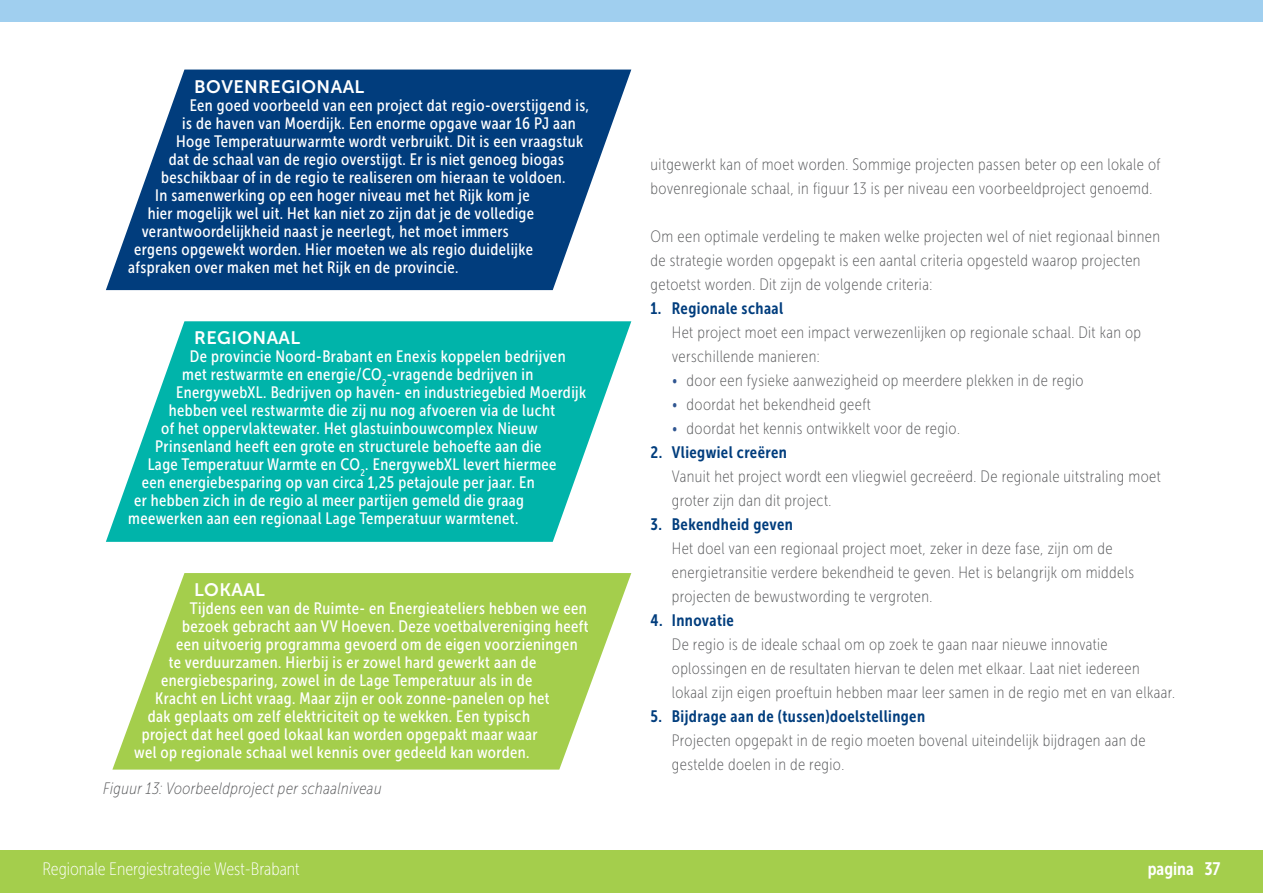
<style>
.page{position:relative;width:1263px;height:893px;background:#fff}
.page>*{position:absolute;margin:0;border:0;box-sizing:border-box;transform-origin:0 0}
.t1{font:18px "Museo Sans Cond 100";color:#fff}
.t2{font:18px "Museo Sans 700";letter-spacing:.025em;color:#fff}
.t3{font:18px "Museo Sans Cond 700";color:#fff}
.t4{font:16.5px "Museo Sans Cond 500";letter-spacing:.025em;color:#fff}
.t5{font:16.5px/24px "Museo Sans Cond 100";letter-spacing:.025em;color:#57585a}
.t6{font:16.5px "Museo Sans Cond 700";letter-spacing:.025em;color:#013d7d}
.t7{font:italic 16.5px "Museo Sans Cond 100";letter-spacing:.025em;color:#57585a}
.s1{color:#305691}
</style>
<div class="page">
<div style="left:0;top:0;width:1263px;height:21px;background:#a0cfef"></div>
<div style="left:0;top:850px;width:1263px;height:43px;background:#a4ce4c"></div>
<svg style="left:106px;top:70px;width:526px;height:220px;background:#275a90"></svg>
<svg style="left:106px;top:321px;width:526px;height:221px;background:#26bfb6"></svg>
<svg style="left:112px;top:573px;width:519px;height:197px;background:#b0d465"></svg>
<p class="t2" style="left:194px;top:76px;width:172px">BOVENREGIONAAL</p>
<p class="t4" style="left:190px;top:96px;width:401px">Een goed voorbeeld van een project dat regio-overstijgend is,</p>
<p class="t4" style="left:182px;top:114px;width:395px">is de haven van Moerdijk. Een enorme opgave waar 16 PJ aan</p>
<p class="t4" style="left:176px;top:132px;width:408px">Hoge Temperatuurwarmte wordt verbruikt. Dit is een vraagstuk</p>
<p class="t4" style="left:169px;top:150px;width:397px">dat de schaal van de regio overstijgt. Er is niet genoeg biogas</p>
<p class="t4" style="left:161px;top:168px;width:406px">beschikbaar of in de regio te realiseren om hieraan te voldoen.</p>
<p class="t4" style="left:155px;top:186px;width:376px">In samenwerking op een hoger niveau met het Rijk kom je</p>
<p class="t4" style="left:148px;top:204px;width:388px">hier mogelijk wel uit. Het kan niet zo zijn dat je de volledige</p>
<p class="t4" style="left:142px;top:222px;width:369px">verantwoordelijkheid naast je neerlegt, het moet immers</p>
<p class="t4" style="left:134px;top:240px;width:400px">ergens opgewekt worden. Hier moeten we als regio duidelijke</p>
<p class="t4" style="left:128px;top:258px;width:332px">afspraken over maken met het Rijk en de provincie.</p>
<p class="t2" style="left:194px;top:328px;width:107px">REGIONAAL</p>
<p class="t4" style="left:190px;top:348px;width:377px">De provincie Noord-Brabant en Enexis koppelen bedrijven</p>
<p class="t4" style="left:182px;top:366px;width:353px">met restwarmte en energie/CO<sub>2</sub>-vragende bedrijven in</p>
<p class="t4" style="left:176px;top:384px;width:411px">EnergywebXL. Bedrijven op haven- en industriegebied Moerdijk</p>
<p class="t4" style="left:169px;top:402px;width:388px">hebben veel restwarmte die zij nu nog afvoeren via de lucht</p>
<p class="t4" style="left:161px;top:420px;width:378px">of het oppervlaktewater. Het glastuinbouwcomplex Nieuw</p>
<p class="t4" style="left:155px;top:438px;width:388px">Prinsenland heeft een grote en structurele behoefte aan die</p>
<p class="t4" style="left:148px;top:456px;width:410px">Lage Temperatuur Warmte en CO<sub>2</sub>. EnergywebXL levert hiermee</p>
<p class="t4" style="left:142px;top:474px;width:394px">een energiebesparing op van circa 1,25 petajoule per jaar. En</p>
<p class="t4" style="left:134px;top:492px;width:391px">er hebben zich in de regio al meer partijen gemeld die graag</p>
<p class="t4" style="left:128px;top:510px;width:392px">meewerken aan een regionaal Lage Temperatuur warmtenet.</p>
<p class="t2" style="left:194px;top:580px;width:72px">LOKAAL</p>
<p class="t4" style="left:190px;top:599px;width:399px">Tijdens een van de Ruimte- en Energieateliers hebben we een</p>
<p class="t4" style="left:182px;top:617px;width:408px">bezoek gebracht aan VV Hoeven. Deze voetbalvereniging heeft</p>
<p class="t4" style="left:176px;top:635px;width:403px">een uitvoerig programma gevoerd om de eigen voorzieningen</p>
<p class="t4" style="left:169px;top:653px;width:369px">te verduurzamen. Hierbij is er zowel hard gewerkt aan de</p>
<p class="t4" style="left:161px;top:671px;width:373px">energiebesparing, zowel in de Lage Temperatuur als in de</p>
<p class="t4" style="left:155px;top:689px;width:396px">Kracht en Licht vraag. Maar zijn er ook zonne-panelen op het</p>
<p class="t4" style="left:148px;top:707px;width:384px">dak geplaats om zelf elektriciteit op te wekken. Een typisch</p>
<p class="t4" style="left:142px;top:725px;width:397px">project dat heel goed lokaal kan worden opgepakt maar waar</p>
<p class="t4" style="left:134px;top:743px;width:397px">wel op regionale schaal wel kennis over gedeeld kan worden.</p>
<p class="t7" style="left:103px;top:780px;width:280px">Figuur 13: Voorbeeldproject per schaalniveau</p>
<p class="t5" style="left:651px;top:153px;width:511px">uitgewerkt kan of moet worden. Sommige projecten passen beter op een lokale of bovenregionale schaal, in figuur 13 is per niveau een voorbeeldproject genoemd.</p>
<p class="t5" style="left:651px;top:225px;width:511px">Om een optimale verdeling te maken welke projecten wel of niet regionaal binnen de strategie worden opgepakt is een aantal criteria opgesteld waarop projecten getoetst worden. Dit zijn de volgende criteria:</p>
<p class="t6" style="left:651px;top:299px;width:134px">1. Regionale schaal</p>
<p class="t5" style="left:672px;top:321px;width:471px">Het project moet een impact verwezenlijken op regionale schaal. Dit kan op verschillende manieren:</p>
<p class="t5" style="left:672px;top:369px;width:413px"><span class="s1">•</span> door een fysieke aanwezigheid op meerdere plekken in de regio</p>
<p class="t5" style="left:672px;top:393px;width:201px"><span class="s1">•</span> doordat het bekendheid geeft</p>
<p class="t5" style="left:672px;top:417px;width:290px"><span class="s1">•</span> doordat het kennis ontwikkelt voor de regio.</p>
<p class="t6" style="left:651px;top:443px;width:138px">2. Vliegwiel creëren</p>
<p class="t5" style="left:672px;top:465px;width:490px">Vanuit het project wordt een vliegwiel gecreëerd. De regionale uitstraling moet groter zijn dan dit project.</p>
<p class="t6" style="left:651px;top:515px;width:144px">3. Bekendheid geven</p>
<p class="t5" style="left:672px;top:537px;width:464px">Het doel van een regionaal project moet, zeker in deze fase, zijn om de energietransitie verdere bekendheid te geven. Het is belangrijk om middels projecten de bewustwording te vergroten.</p>
<p class="t6" style="left:651px;top:611px;width:85px">4. Innovatie</p>
<p class="t5" style="left:672px;top:633px;width:505px">De regio is de ideale schaal om op zoek te gaan naar nieuwe innovatie oplossingen en de resultaten hiervan te delen met elkaar. Laat niet iedereen lokaal zijn eigen proeftuin hebben maar leer samen in de regio met en van elkaar.</p>
<p class="t6" style="left:651px;top:707px;width:276px">5. Bijdrage aan de (tussen)doelstellingen</p>
<p class="t5" style="left:672px;top:729px;width:475px">Projecten opgepakt in de regio moeten bovenal uiteindelijk bijdragen aan de gestelde doelen in de regio.</p>
<p class="t1" style="left:43px;top:859px;width:259px">Regionale Energiestrategie West-Brabant</p>
<p class="t3" style="left:1148px;top:858px;width:74px">pagina 37</p>
</div>
